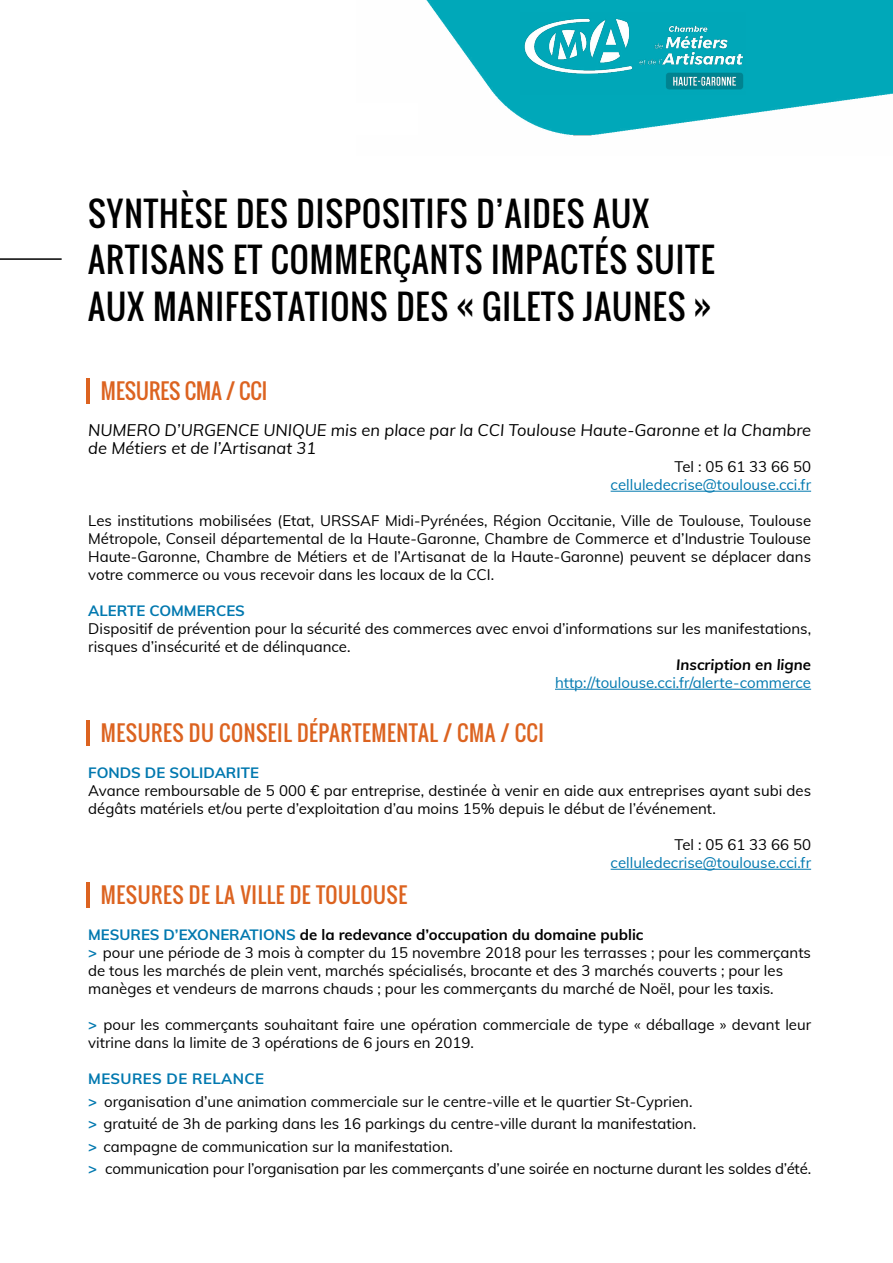
<style>
.page{position:relative;width:893px;height:1263px;background:#fff}
.page>*{position:absolute;margin:0;border:0;box-sizing:border-box;transform-origin:0 0}
.t1{font:33px/46.5px "Oswald";letter-spacing:.03em;color:#000}
.t2{font:21px "Oswald";letter-spacing:.025em;color:#dc6320}
.t3{font:21px "Oswald";color:#dc6320}
.t4{font:italic 16.5px/18px "Muli";color:#000}
.t5{font:15px/18px "Muli";color:#000}
.t6{font:15px "Muli";color:#0078af}
.t7{font:700 15px "Muli";color:#0078af}
.t8{font:italic 700 15px "Muli";color:#000}
.s1{font-weight:700;color:#0078af}
.s2{font-weight:700}
</style>
<div class="page">
<img style="left:426px;top:0;width:467px;height:136px">
<img style="left:521px;top:12px;width:225px;height:82px">
<hr style="left:611px;top:491px;width:200px;height:1px;background:#0078af">
<hr style="left:555px;top:689px;width:256px;height:1px;background:#0078af">
<hr style="left:611px;top:869px;width:200px;height:1px;background:#0078af">
<hr style="left:0;top:258px;width:62px;height:2px;background:#000">
<hr style="left:86px;top:379px;width:3px;height:25px;background:#dc6320">
<hr style="left:86px;top:720px;width:3px;height:26px;background:#dc6320">
<hr style="left:86px;top:882px;width:4px;height:26px;background:#dc6320">
<h1 class="t1" style="left:88px;top:190px;width:628px">SYNTHÈSE DES DISPOSITIFS D’AIDES AUX<br>ARTISANS ET COMMERÇANTS IMPACTÉS SUITE<br>AUX MANIFESTATIONS DES « GILETS JAUNES »</h1>
<h2 class="t3" style="left:101px;top:375px;width:168px">MESURES CMA / CCI</h2>
<p class="t4" style="left:88px;top:420px;width:724px">NUMERO D’URGENCE UNIQUE mis en place par la CCI Toulouse Haute-Garonne et la Chambre de Métiers et de l’Artisanat 31</p>
<p class="t5" style="left:674px;top:457px;width:138px">Tel : 05 61 33 66 50</p>
<p class="t6" style="left:611px;top:474px;width:202px">celluledecrise@toulouse.cci.fr</p>
<p class="t5" style="left:88px;top:511px;width:724px;text-align:justify">Les institutions mobilisées (Etat, URSSAF Midi-Pyrénées, Région Occitanie, Ville de Toulouse, Toulouse Métropole, Conseil départemental de la Haute-Garonne, Chambre de Commerce et d’Industrie Toulouse Haute-Garonne, Chambre de Métiers et de l’Artisanat de la Haute-Garonne) peuvent se déplacer dans votre commerce ou vous recevoir dans les locaux de la CCI.</p>
<p class="t7" style="left:88px;top:600px;width:158px">ALERTE COMMERCES</p>
<p class="t5" style="left:88px;top:619px;width:724px">Dispositif de prévention pour la sécurité des commerces avec envoi d’informations sur les manifestations, risques d’insécurité et de délinquance.</p>
<p class="t8" style="left:676px;top:654px;width:136px">Inscription en ligne</p>
<p class="t6" style="left:555px;top:672px;width:258px">http://toulouse.cci.fr/alerte-commerce</p>
<h2 class="t2" style="left:101px;top:717px;width:444px">MESURES DU CONSEIL DÉPARTEMENTAL / CMA / CCI</h2>
<p class="t7" style="left:88px;top:762px;width:172px">FONDS DE SOLIDARITE</p>
<p class="t5" style="left:88px;top:781px;width:724px">Avance remboursable de 5 000 € par entreprise, destinée à venir en aide aux entreprises ayant subi des dégâts matériels et/ou perte d’exploitation d’au moins 15% depuis le début de l’événement.</p>
<p class="t5" style="left:674px;top:835px;width:138px">Tel : 05 61 33 66 50</p>
<p class="t6" style="left:611px;top:852px;width:202px">celluledecrise@toulouse.cci.fr</p>
<h2 class="t2" style="left:101px;top:879px;width:308px">MESURES DE LA VILLE DE TOULOUSE</h2>
<p class="t5" style="left:88px;top:925px;width:724px"><span class="s1">MESURES D’EXONERATIONS</span> <span class="s2">de la redevance d’occupation du domaine public<br></span><span class="s1">&gt;</span> pour une période de 3 mois à compter du 15 novembre 2018 pour les terrasses ; pour les commerçants de tous les marchés de plein vent, marchés spécialisés, brocante et des 3 marchés couverts ; pour les manèges et vendeurs de marrons chauds ; pour les commerçants du marché de Noël, pour les taxis.</p>
<p class="t5" style="left:88px;top:1015px;width:724px"><span class="s1">&gt;</span> pour les commerçants souhaitant faire une opération commerciale de type « déballage » devant leur vitrine dans la limite de 3 opérations de 6 jours en 2019.</p>
<p class="t5" style="left:88px;top:1067px;width:724px;line-height:22.5px"><span class="s1">MESURES DE RELANCE<br>&gt;</span> organisation d’une animation commerciale sur le centre-ville et le quartier St-Cyprien.<br><span class="s1">&gt;</span> gratuité de 3h de parking dans les 16 parkings du centre-ville durant la manifestation.<br><span class="s1">&gt;</span> campagne de communication sur la manifestation.<br><span class="s1">&gt;</span> communication pour l’organisation par les commerçants d’une soirée en nocturne durant les soldes d’été.</p>
</div>
